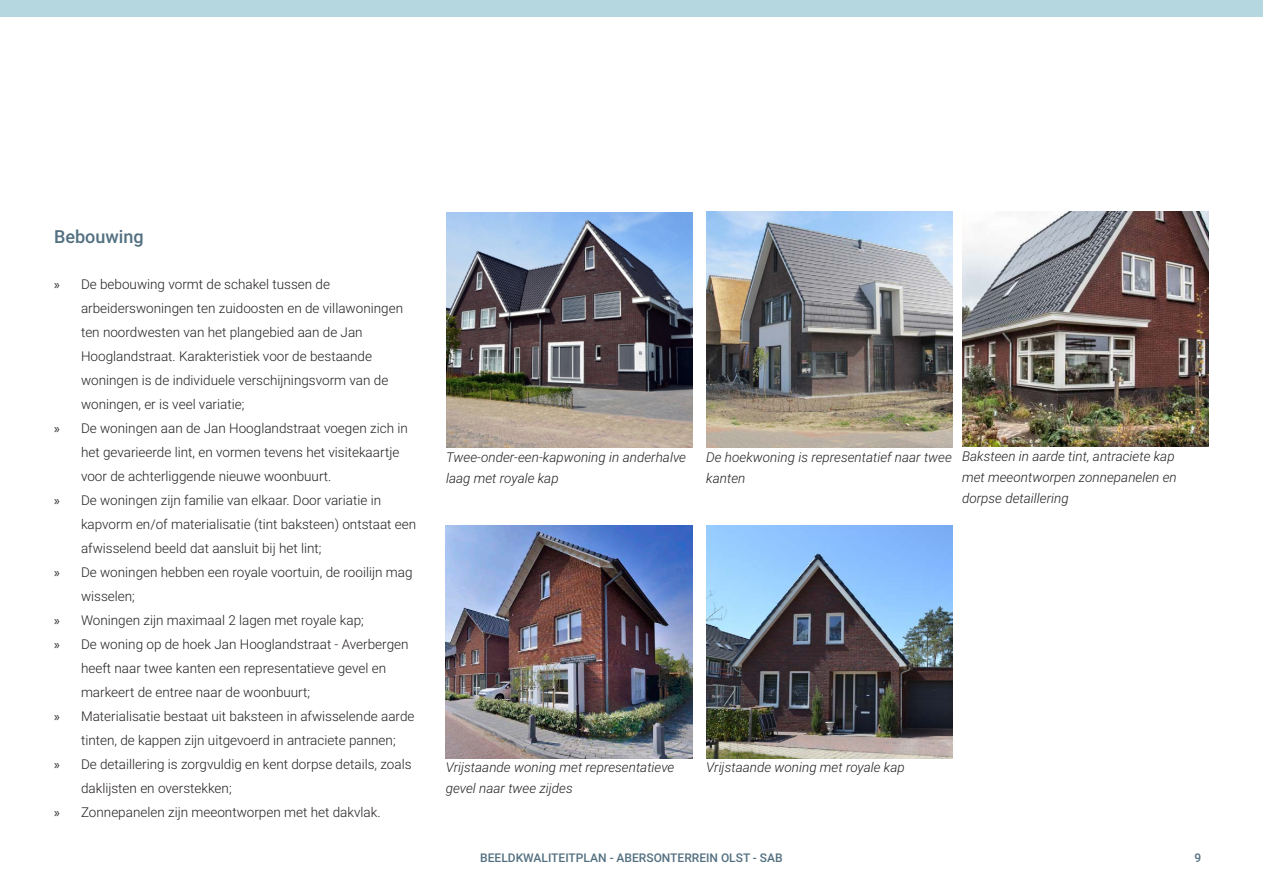
<style>
.page{position:relative;width:1263px;height:893px;background:#fff}
.page>*{position:absolute;margin:0;border:0;box-sizing:border-box;transform-origin:0 0}
.Titel{font:500 18px "Roboto";color:#537081}
.t1{font:300 13.5px/24px "Roboto";color:#231f20}
.onderschrift{font:italic 300 13.5px/21px "Roboto";color:#231f20}
.t2{font:500 12px "Roboto";color:#537081}
.s1{font-family:"Myriad Pro";font-weight:400}
</style>
<div class="page">
<div style="left:0;top:0;width:1263px;height:17px;background:#b5d7e0"></div>
<img style="left:706px;top:526px;width:246px;height:232px">
<img style="left:446px;top:526px;width:246px;height:232px">
<img style="left:963px;top:212px;width:246px;height:234px">
<img style="left:706px;top:212px;width:246px;height:236px">
<img style="left:446px;top:213px;width:246px;height:235px">
<p class="Titel" style="left:54px;top:224px;width:91px">Bebouwing</p>
<p class="t1" style="left:81px;top:272px;width:324px;text-indent:-27px"><span class="s1">»</span> De bebouwing vormt de schakel tussen de arbeiderswoningen ten zuidoosten en de villawoningen ten noordwesten van het plangebied aan de Jan Hooglandstraat. Karakteristiek voor de bestaande woningen is de individuele verschijningsvorm van de woningen, er is veel variatie;</p>
<p class="t1" style="left:81px;top:416px;width:328px;text-indent:-27px"><span class="s1">»</span> De woningen aan de Jan Hooglandstraat voegen zich in het gevarieerde lint, en vormen tevens het visitekaartje voor de achterliggende nieuwe woonbuurt.</p>
<p class="t1" style="left:81px;top:488px;width:337px;text-indent:-27px"><span class="s1">»</span> De woningen zijn familie van elkaar. Door variatie in kapvorm en/of materialisatie (tint baksteen) ontstaat een afwisselend beeld dat aansluit bij het lint;</p>
<p class="t1" style="left:81px;top:560px;width:333px;text-indent:-27px"><span class="s1">»</span> De woningen hebben een royale voortuin, de rooilijn mag wisselen;</p>
<p class="t1" style="left:54px;top:608px;width:311px"><span class="s1">»</span> Woningen zijn maximaal 2 lagen met royale kap;</p>
<p class="t1" style="left:81px;top:632px;width:329px;text-indent:-27px"><span class="s1">»</span> De woning op de hoek Jan Hooglandstraat - Averbergen heeft naar twee kanten een representatieve gevel en markeert de entree naar de woonbuurt;</p>
<p class="t1" style="left:81px;top:704px;width:335px;text-indent:-27px"><span class="s1">»</span> Materialisatie bestaat uit baksteen in afwisselende aarde tinten, de kappen zijn uitgevoerd in antraciete pannen;</p>
<p class="t1" style="left:81px;top:752px;width:332px;text-indent:-27px"><span class="s1">»</span> De detaillering is zorgvuldig en kent dorpse details, zoals daklijsten en overstekken;</p>
<p class="t1" style="left:54px;top:800px;width:328px"><span class="s1">»</span> Zonnepanelen zijn meeontworpen met het dakvlak.</p>
<p class="onderschrift" style="left:446px;top:446px;width:241px">Twee-onder-een-kapwoning in anderhalve laag met royale kap</p>
<p class="onderschrift" style="left:962px;top:445px;width:216px">Baksteen in aarde tint, antraciete kap met meeontworpen zonnepanelen en dorpse detaillering</p>
<p class="onderschrift" style="left:706px;top:447px;width:247px">De hoekwoning is representatief naar twee kanten</p>
<p class="onderschrift" style="left:446px;top:757px;width:230px">Vrijstaande woning met representatieve gevel naar twee zijdes</p>
<p class="onderschrift" style="left:706px;top:757px;width:200px">Vrijstaande woning met royale kap</p>
<p class="t2" style="left:480px;top:850px;width:304px">BEELDKWALITEITPLAN - ABERSONTERREIN OLST - SAB</p>
<p class="t2" style="left:1194px;top:850px;width:8px">9</p>
</div>
